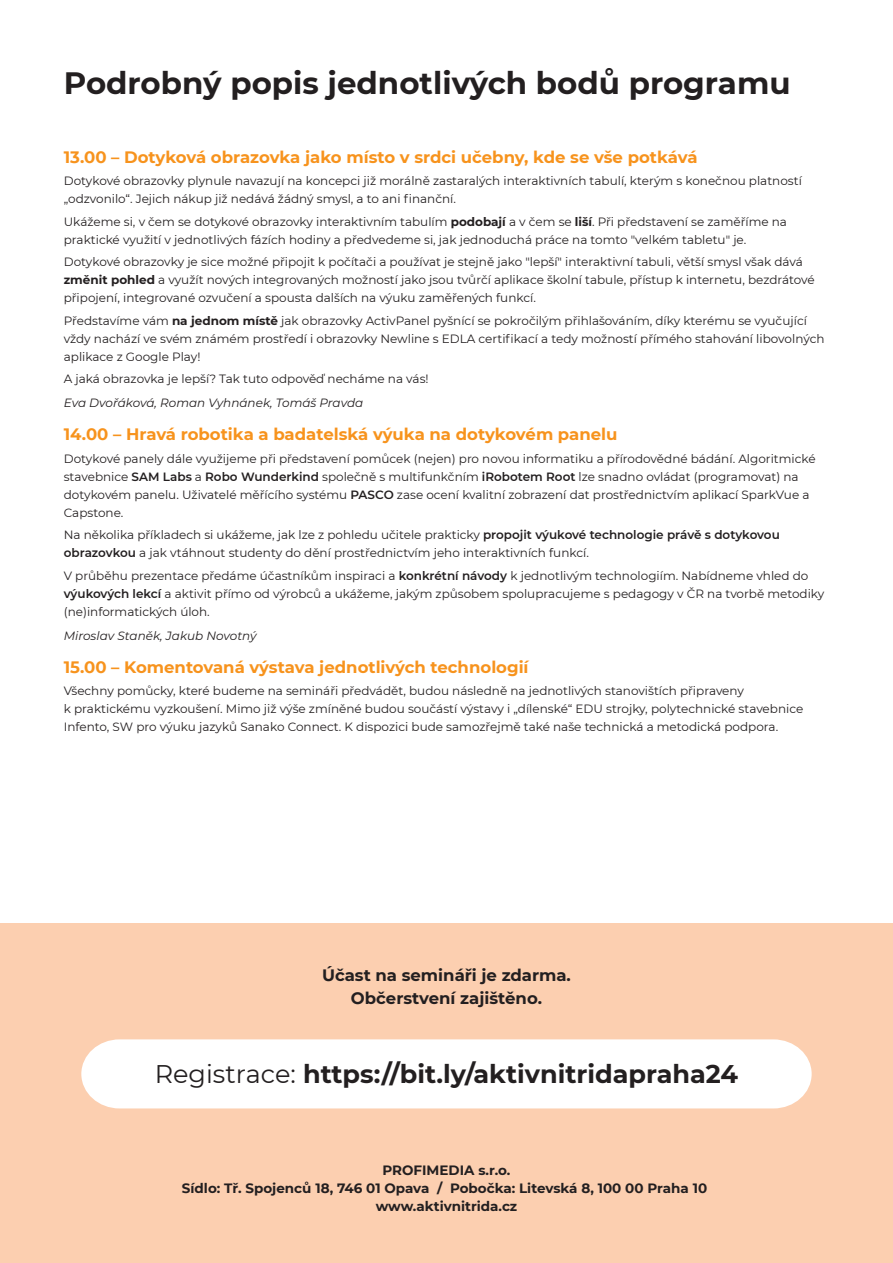
<style>
.page{position:relative;width:893px;height:1263px;background:#fff}
.page>*{position:absolute;margin:0;border:0;box-sizing:border-box;transform-origin:0 0}
.t1{font:700 30.9px "Montserrat";color:#231f20}
.t2{font:700 25.5px "Montserrat";color:#231f20}
.t3{font:700 16.5px "Montserrat";color:#f7931d}
.t4{font:700 16.5px/22.5px "Montserrat";color:#231f20;text-align:center}
.t5{font:16.5px "Calibri";color:#000001}
.t6{font:700 13.5px/18px "Montserrat";color:#231f20;text-align:center}
.t7{font:12px/18px "Montserrat";color:#231f20}
.t8{font:italic 12px "Montserrat";color:#231f20}
.s1{font-weight:700}
.s2{font-weight:600}
.s3{font-weight:400}
</style>
<div class="page">
<div style="left:0;top:923px;width:893px;height:340px;background:#fccfb0"></div>
<div style="left:81px;top:1039px;width:731px;height:69px;background:#fff"></div>
<h1 class="t1" style="left:64px;top:60px;width:728px">Podrobný popis jednotlivých bodů programu</h1>
<h3 class="t3" style="left:64px;top:145px;width:635px">13.00 – Dotyková obrazovka jako místo v srdci učebny, kde se vše potkává</h3>
<p class="t7" style="left:64px;top:171px;width:740px">Dotykové obrazovky plynule navazují na koncepci již morálně zastaralých interaktivních tabulí, kterým s konečnou platností „odzvonilo“. Jejich nákup již nedává žádný smysl, a to ani finanční.</p>
<p class="t7" style="left:64px;top:212px;width:725px">Ukážeme si, v čem se dotykové obrazovky interaktivním tabulím <span class="s1">podobají</span> a v čem se <span class="s1">liší</span>. Při představení se zaměříme na praktické využití v jednotlivých fázích hodiny a předvedeme si, jak jednoduchá práce na tomto "velkém tabletu" je.</p>
<p class="t7" style="left:64px;top:252px;width:753px">Dotykové obrazovky je sice možné připojit k počítači a používat je stejně jako "lepší" interaktivní tabuli, větší smysl však dává <span class="s1">změnit pohled</span> a využít nových integrovaných možností jako jsou tvůrčí aplikace školní tabule, přístup k internetu, bezdrátové připojení, integrované ozvučení a spousta dalších na výuku zaměřených funkcí.</p>
<p class="t7" style="left:64px;top:311px;width:762px">Představíme vám <span class="s1">na jednom místě</span> jak obrazovky ActivPanel pyšnící se pokročilým přihlašováním, díky kterému se vyučující vždy nachází ve svém známém prostředí i obrazovky Newline s EDLA certifikací a tedy možností přímého stahování libovolných aplikace z Google Play!</p>
<p class="t7" style="left:64px;top:369px;width:366px">A jaká obrazovka je lepší? Tak tuto odpověď necháme na vás!</p>
<p class="t8" style="left:64px;top:395px;width:301px">Eva Dvořáková, Roman Vyhnánek, Tomáš Pravda</p>
<h3 class="t3" style="left:64px;top:422px;width:555px">14.00 – Hravá robotika a badatelská výuka na dotykovém panelu</h3>
<p class="t7" style="left:64px;top:449px;width:753px">Dotykové panely dále využijeme při představení pomůcek (nejen) pro novou informatiku a přírodovědné bádání. Algoritmické stavebnice <span class="s2">SAM Labs</span> a <span class="s2">Robo Wunderkind</span> společně s multifunkčním <span class="s2">iRobotem Root</span> lze snadno ovládat (programovat) na dotykovém panelu. Uživatelé měřícího systému <span class="s2">PASCO</span> zase ocení kvalitní zobrazení dat prostřednictvím aplikací SparkVue a Capstone.</p>
<p class="t7" style="left:64px;top:525px;width:718px">Na několika příkladech si ukážeme, jak lze z pohledu učitele prakticky <span class="s2">propojit výukové technologie právě s dotykovou obrazovkou</span> a jak vtáhnout studenty do dění prostřednictvím jeho interaktivních funkcí.</p>
<p class="t7" style="left:64px;top:566px;width:762px">V průběhu prezentace předáme účastníkům inspiraci a <span class="s2">konkrétní návody</span> k jednotlivým technologiím. Nabídneme vhled do <span class="s2">výukových lekcí</span> a aktivit přímo od výrobců a ukážeme, jakým způsobem spolupracujeme s pedagogy v ČR na tvorbě metodiky (ne)informatických úloh.</p>
<p class="t8" style="left:64px;top:627px;width:194px">Miroslav Staněk, Jakub Novotný</p>
<h3 class="t3" style="left:64px;top:655px;width:466px">15.00 – Komentovaná výstava jednotlivých technologií</h3>
<p class="t7" style="left:64px;top:681px;width:741px">Všechny pomůcky, které budeme na semináři předvádět, budou následně na jednotlivých stanovištích připraveny<br>k praktickému vyzkoušení. Mimo již výše zmíněné budou součástí výstavy i „dílenské“ EDU strojky, polytechnické stavebnice<br>Infento, SW pro výuku jazyků Sanako Connect. K dispozici bude samozřejmě také naše technická a metodická podpora.</p>
<h3 class="t4" style="left:322px;top:963px;width:250px">Účast na semináři je zdarma.<br>Občerstvení zajištěno.</h3>
<h2 class="t2" style="left:155px;top:1056px;width:585px"><span class="s3">Registrace:</span> https://bit.ly/aktivnitridapraha24</h2>
<h3 class="t5" style="left:403px;top:1066px;width:330px">5)&lt;,90'=23- 6, +0.&gt;?#)*+'+9,@(,4+$5A5&amp;B?)*26+</h3>
<p class="t6" style="left:182px;top:1160px;width:527px">PROFIMEDIA s.r.o.<br>Sídlo: Tř. Spojenců 18, 746 01 Opava / Pobočka: Litevská 8, 100 00 Praha 10 www.aktivnitrida.cz</p>
</div>
